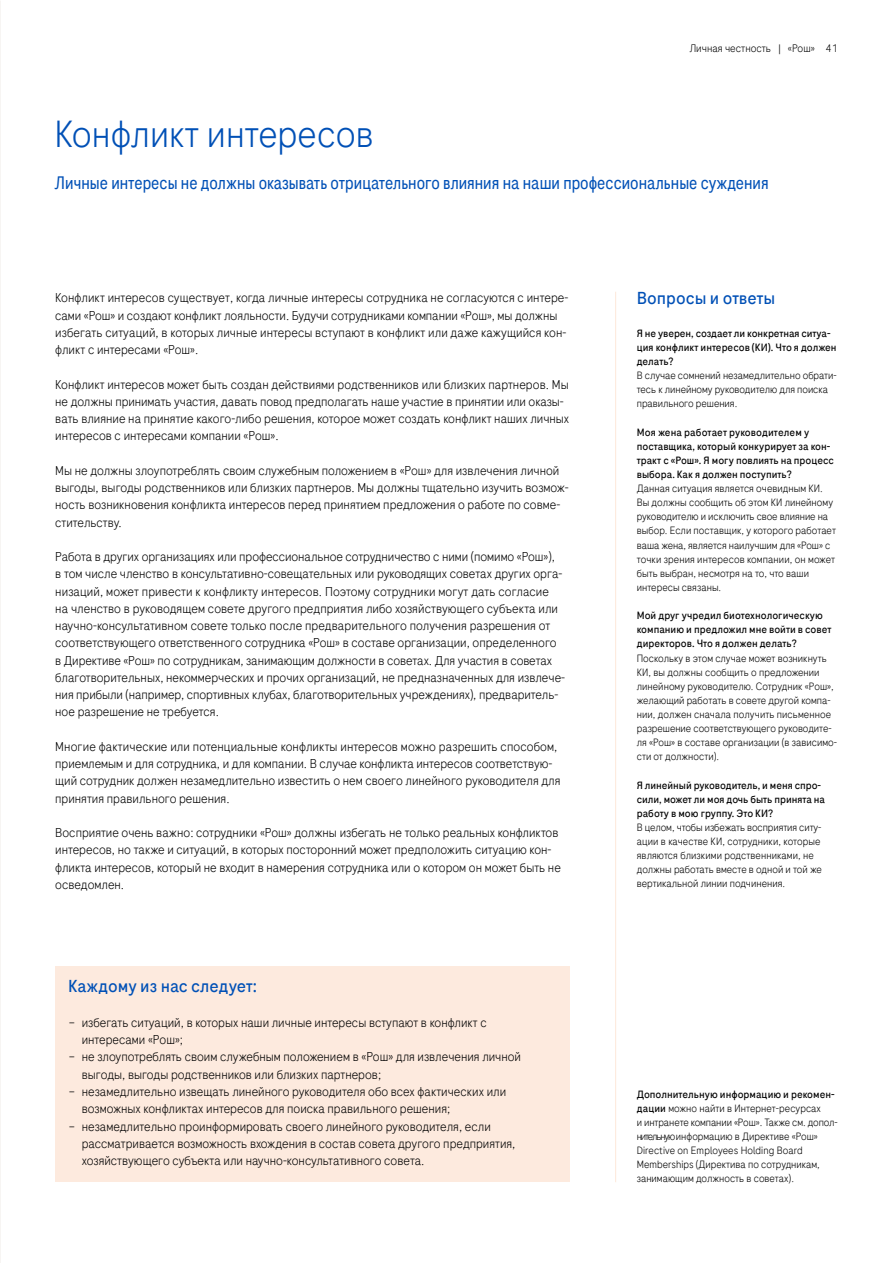
<style>
.page{position:relative;width:893px;height:1263px;background:#fff}
.page>*{position:absolute;margin:0;border:0;box-sizing:border-box;transform-origin:0 0}
.t1{font:300 37.5px "Roche Sans";color:#0050b6}
.t2{font:18px "Roche Sans Condensed";color:#0050b6}
.t3{font:17.25px "Roche Sans";color:#0050b6}
.t4{font:300 12.75px/17.2px "Roche Sans";color:#000}
.t5{font:300 10.8px "Roche Sans";color:#000}
.t6{font:300 10.5px/14.1px "Roche Sans";color:#000}
.t7{font:10.5px/14.1px "Roche Sans";color:#000}
.s1{font-weight:400}
</style>
<div class="page">
<hr style="left:615px;top:292px;width:1px;height:890px;background:#fdeade">
<div style="left:55px;top:966px;width:515px;height:216px;background:#fdeade"></div>
<h1 class="t1" style="left:55px;top:111px;width:321px">Конфликт интересов</h1>
<p class="t5" style="left:689px;top:42px;width:150px">Личная честность | «Рош» 41</p>
<h2 class="t2" style="left:54px;top:172px;width:716px">Личные интересы не должны оказывать отрицательного влияния на наши профессиональные суждения</h2>
<p class="t4" style="left:55px;top:289px;width:515px">Конфликт интересов существует, когда личные интересы сотрудника не согласуются с интере&shy;сами «Рош» и создают конфликт лояльности. Будучи сотрудниками компании «Рош», мы должны избегать ситуаций, в которых личные интересы вступают в конфликт или даже кажущийся кон&shy;фликт с интересами «Рош».</p>
<p class="t4" style="left:55px;top:375px;width:515px">Конфликт интересов может быть создан действиями родственников или близких партнеров. Мы не должны принимать участия, давать повод предполагать наше участие в принятии или оказы&shy;вать влияние на принятие какого-либо решения, которое может создать конфликт наших личных интересов с интересами компании «Рош».</p>
<p class="t4" style="left:55px;top:462px;width:515px">Мы не должны злоупотреблять своим служебным положением в «Рош» для извлечения личной выгоды, выгоды родственников или близких партнеров. Мы должны тщательно изучить возмож&shy;ность возникновения конфликта интересов перед принятием предложения о работе по совме&shy;стительству.</p>
<p class="t4" style="left:55px;top:548px;width:511px">Работа в других организациях или профессиональное сотрудничество с ними (помимо «Рош»),<br>в том числе членство в консультативно-совещательных или руководящих советах других орга&shy;низаций, может привести к конфликту интересов. Поэтому сотрудники могут дать согласие<br>на членство в руководящем совете другого предприятия либо хозяйствующего субъекта или научно-консультативном совете только после предварительного получения разрешения от соответствующего ответственного сотрудника «Рош» в составе организации, определенного в Директиве «Рош» по сотрудникам, занимающим должности в советах. Для участия в советах благотворительных, некоммерческих и прочих организаций, не предназначенных для извлече&shy;ния прибыли (например, спортивных клубах, благотворительных учреждениях), предваритель&shy;ное разрешение не требуется.</p>
<p class="t4" style="left:55px;top:738px;width:507px">Многие фактические или потенциальные конфликты интересов можно разрешить способом, приемлемым и для сотрудника, и для компании. В случае конфликта интересов соответствую&shy;щий сотрудник должен незамедлительно известить о нем своего линейного руководителя для принятия правильного решения.</p>
<p class="t4" style="left:55px;top:824px;width:507px">Восприятие очень важно: сотрудники «Рош» должны избегать не только реальных конфликтов интересов, но также и ситуаций, в которых посторонний может предположить ситуацию кон&shy;фликта интересов, который не входит в намерения сотрудника или о котором он может быть не осведомлен.</p>
<h3 class="t3" style="left:68px;top:976px;width:190px">Каждому из нас следует:</h3>
<p class="t4" style="left:82px;top:1014px;width:407px;text-indent:-13px">– избегать ситуаций, в которых наши личные интересы вступают в конфликт с интересами «Рош»;</p>
<p class="t4" style="left:82px;top:1048px;width:441px;text-indent:-13px">– не злоупотреблять своим служебным положением в «Рош» для извлечения личной выгоды, выгоды родственников или близких партнеров;</p>
<p class="t4" style="left:82px;top:1083px;width:426px;text-indent:-13px">– незамедлительно извещать линейного руководителя обо всех фактических или возможных конфликтах интересов для поиска правильного решения;</p>
<p class="t4" style="left:82px;top:1117px;width:435px;text-indent:-13px">– незамедлительно проинформировать своего линейного руководителя, если рассматривается возможность вхождения в состав совета другого предприятия, хозяйствующего субъекта или научно-консультативного совета.</p>
<h3 class="t3" style="left:637px;top:287px;width:140px">Вопросы и ответы</h3>
<p class="t7" style="left:637px;top:326px;width:201px">Я не уверен, создает ли конкретная ситуа&shy;ция конфликт интересов (КИ). Что я должен делать?</p>
<p class="t6" style="left:637px;top:368px;width:201px">В случае сомнений незамедлительно обрати&shy;тесь к линейному руководителю для поиска правильного решения.</p>
<p class="t7" style="left:637px;top:425px;width:199px">Моя жена работает руководителем у поставщика, который конкурирует за кон&shy;тракт с «Рош». Я могу повлиять на процесс выбора. Как я должен поступить?</p>
<p class="t6" style="left:637px;top:481px;width:201px">Данная ситуация является очевидным КИ.<br>Вы должны сообщить об этом КИ линейному руководителю и исключить свое влияние на выбор. Если поставщик, у которого работает ваша жена, является наилучшим для «Рош» с точки зрения интересов компании, он может быть выбран, несмотря на то, что ваши интересы связаны.</p>
<p class="t7" style="left:637px;top:608px;width:196px">Мой друг учредил биотехнологическую компанию и предложил мне войти в совет директоров. Что я должен делать?</p>
<p class="t6" style="left:637px;top:651px;width:202px">Поскольку в этом случае может возникнуть КИ, вы должны сообщить о предложении линейному руководителю. Сотрудник «Рош», желающий работать в совете другой компа&shy;нии, должен сначала получить письменное разрешение соответствующего руководите&shy;ля «Рош» в составе организации (в зависимо&shy;сти от должности).</p>
<p class="t7" style="left:637px;top:778px;width:190px">Я линейный руководитель, и меня спро&shy;сили, может ли моя дочь быть принята на работу в мою группу. Это КИ?</p>
<p class="t6" style="left:637px;top:820px;width:187px">В целом, чтобы избежать восприятия ситу&shy;ации в качестве КИ, сотрудники, которые являются близкими родственниками, не должны работать вместе в одной и той же вертикальной линии подчинения.</p>
<p class="t6" style="left:637px;top:1086px;width:202px"><span class="s1">Дополнительную информацию и рекомен&shy;дации</span> можно найти в Интернет-ресурсах<br>и интранете компании «Рош». Также см. допол&shy;нительную информацию в Директиве «Рош» Directive on Employees Holding Board Memberships (Директива по сотрудникам, занимающим должность в советах).</p>
</div>
